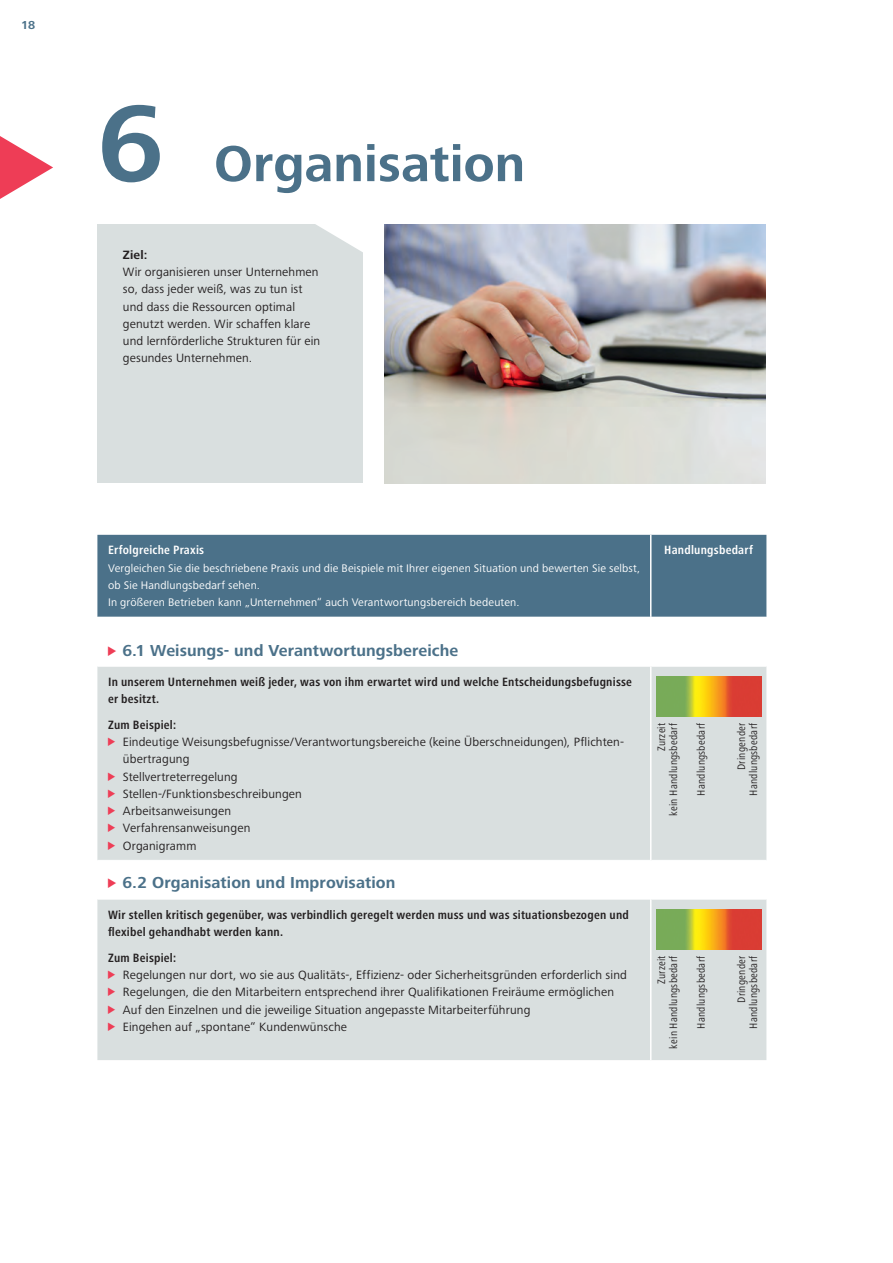
<style>
.page{position:relative;width:893px;height:1263px;background:#fff}
.page>*{position:absolute;margin:0;border:0;box-sizing:border-box;transform-origin:0 0}
.t1{font:700 112.5px "Frutiger Next Pro";color:#4b7189}
.Kapitel_Head___35_pt{font:700 52.5px "Frutiger Next Pro";color:#4b7189}
.Head_Text___11_pt{font:700 16.5px "Frutiger Next Pro";letter-spacing:.005em;color:#4b7189}
.Zielbox_Copy{font:12.45px/17.2px "Frutiger Next Pro";letter-spacing:.01em;color:#231f20}
.Bold_Condensed_Flatt{font:700 condensed 12.45px/17.2px "Frutiger Next Pro";letter-spacing:.02em;color:#231f20}
.Copy__Bold_Condensed{font:700 condensed 12.45px "Frutiger Next Pro";letter-spacing:.015em;color:#fff}
.Copy__Bold_Condensed-2{font:700 condensed 12.45px "Frutiger Next Pro";letter-spacing:.02em;color:#231f20}
.Zielbox_Copy-2{font:700 12.45px "Frutiger Next Pro";color:#231f20}
.t2{font:700 12px "Frutiger Next Pro";color:#4b7189}
.Copy_1{font:11.4px/17.2px "Frutiger Next Pro";letter-spacing:.015em;color:#fff}
.t3{font:condensed 11.25px/12px "Frutiger Next Pro";letter-spacing:.02em;color:#231f20;text-align:right}
.s1{font-family:"INQA Triangel";font-weight:400;font-size:12px;color:#ee3d56}
.s2{font-family:"INQA Triangel";font-size:10.5px;color:#ee3d56}
</style>
<div class="page">
<svg style="left:0;top:136px;width:53px;height:63px"></svg>
<img style="left:384px;top:224px;width:381px;height:259px">
<div style="left:97px;top:224px;width:266px;height:259px;background:#d9dfdf"></div>
<div style="left:97px;top:535px;width:669px;height:82px;background:#4b7189"></div>
<svg style="left:97px;top:667px;width:669px;height:393px;background:#dce2e2"></svg>
<hr style="left:97px;top:860px;width:553px;height:1px;background:#fff">
<hr style="left:651px;top:860px;width:115px;height:1px;background:#fff">
<hr style="left:97px;top:899px;width:553px;height:1px;background:#fff">
<hr style="left:651px;top:899px;width:115px;height:1px;background:#fff">
<hr style="left:650px;top:535px;width:1px;height:82px;background:#fff">
<hr style="left:650px;top:666px;width:1px;height:194px;background:#fff">
<hr style="left:650px;top:860px;width:1px;height:39px;background:#fff">
<hr style="left:650px;top:899px;width:1px;height:161px;background:#fff">
<img style="left:656px;top:677px;width:105px;height:40px">
<img style="left:656px;top:910px;width:105px;height:40px">
<svg style="left:316px;top:224px;width:47px;height:28px"></svg>
<p class="t2" style="left:21px;top:18px;width:16px">18</p>
<p class="t1" style="left:97px;top:79px;width:68px">6</p>
<p class="Kapitel_Head___35_pt" style="left:214px;top:134px;width:313px">Organisation</p>
<p class="Zielbox_Copy-2" style="left:123px;top:247px;width:26px">Ziel:</p>
<p class="Zielbox_Copy" style="left:123px;top:263px;width:199px">Wir organisieren unser Unternehmen so, dass jeder weiß, was zu tun ist und dass die Ressourcen optimal genutzt werden. Wir schaffen klare und lernförderliche Strukturen für ein gesundes Unternehmen.</p>
<p class="Copy__Bold_Condensed" style="left:108px;top:543px;width:98px">Erfolgreiche Praxis</p>
<p class="Copy_1" style="left:108px;top:559px;width:534px">Vergleichen Sie die beschriebene Praxis und die Beispiele mit Ihrer eigenen Situation und bewerten Sie selbst, ob Sie Handlungsbedarf sehen.</p>
<p class="Copy_1" style="left:108px;top:594px;width:413px">In größeren Betrieben kann „Unternehmen“ auch Verantwortungsbereich bedeuten.</p>
<p class="Head_Text___11_pt" style="left:108px;top:641px;width:352px"><span class="s1">&gt;</span> 6.1 Weisungs- und Verantwortungsbereiche</p>
<p class="Bold_Condensed_Flatt" style="left:108px;top:673px;width:525px">In unserem Unternehmen weiß jeder, was von ihm erwartet wird und welche Entscheidungsbefugnisse er besitzt.</p>
<p class="Copy__Bold_Condensed-2" style="left:108px;top:718px;width:70px">Zum Beispiel:</p>
<p class="Zielbox_Copy" style="left:123px;top:733px;width:503px;text-indent:-15px"><span class="s2">&gt;</span> Eindeutige Weisungsbefugnisse/Verantwortungsbereiche (keine Überschneidungen), Pflichten&shy;übertragung</p>
<p class="Zielbox_Copy" style="left:108px;top:768px;width:131px"><span class="s2">&gt;</span> Stellvertreterregelung</p>
<p class="Zielbox_Copy" style="left:108px;top:785px;width:195px"><span class="s2">&gt;</span> Stellen-/Funktionsbeschreibungen</p>
<p class="Zielbox_Copy" style="left:108px;top:802px;width:125px"><span class="s2">&gt;</span> Arbeitsanweisungen</p>
<p class="Zielbox_Copy" style="left:108px;top:820px;width:144px"><span class="s2">&gt;</span> Verfahrensanweisungen</p>
<p class="Zielbox_Copy" style="left:108px;top:837px;width:90px"><span class="s2">&gt;</span> Organigramm</p>
<p class="Head_Text___11_pt" style="left:108px;top:873px;width:289px"><span class="s1">&gt;</span> 6.2 Organisation und Improvisation</p>
<p class="Bold_Condensed_Flatt" style="left:108px;top:906px;width:522px">Wir stellen kritisch gegenüber, was verbindlich geregelt werden muss und was situationsbezogen und flexibel gehandhabt werden kann.</p>
<p class="Copy__Bold_Condensed-2" style="left:108px;top:950px;width:70px">Zum Beispiel:</p>
<p class="Zielbox_Copy" style="left:108px;top:966px;width:520px"><span class="s2">&gt;</span> Regelungen nur dort, wo sie aus Qualitäts-, Effizienz- oder Sicherheitsgründen erforderlich sind</p>
<p class="Zielbox_Copy" style="left:108px;top:983px;width:508px"><span class="s2">&gt;</span> Regelungen, die den Mitarbeitern entsprechend ihrer Qualifikationen Freiräume ermöglichen</p>
<p class="Zielbox_Copy" style="left:108px;top:1001px;width:424px"><span class="s2">&gt;</span> Auf den Einzelnen und die jeweilige Situation angepasste Mitarbeiterführung</p>
<p class="Zielbox_Copy" style="left:108px;top:1018px;width:240px"><span class="s2">&gt;</span> Eingehen auf „spontane“ Kundenwünsche</p>
<p class="Copy__Bold_Condensed" style="left:664px;top:543px;width:90px">Handlungsbedarf</p>
<p class="t3" style="left:655px;top:816px;width:94px;rotate:-90deg">Zurzeit<br>kein Handlungsbedarf</p>
<p class="t3" style="left:695px;top:796px;width:74px;rotate:-90deg">Handlungsbedarf</p>
<p class="t3" style="left:735px;top:796px;width:74px;rotate:-90deg">Dringender<br>Handlungsbedarf</p>
<p class="t3" style="left:655px;top:1048px;width:94px;rotate:-90deg">Zurzeit<br>kein Handlungsbedarf</p>
<p class="t3" style="left:695px;top:1028px;width:74px;rotate:-90deg">Handlungsbedarf</p>
<p class="t3" style="left:735px;top:1028px;width:74px;rotate:-90deg">Dringender<br>Handlungsbedarf</p>
</div>
